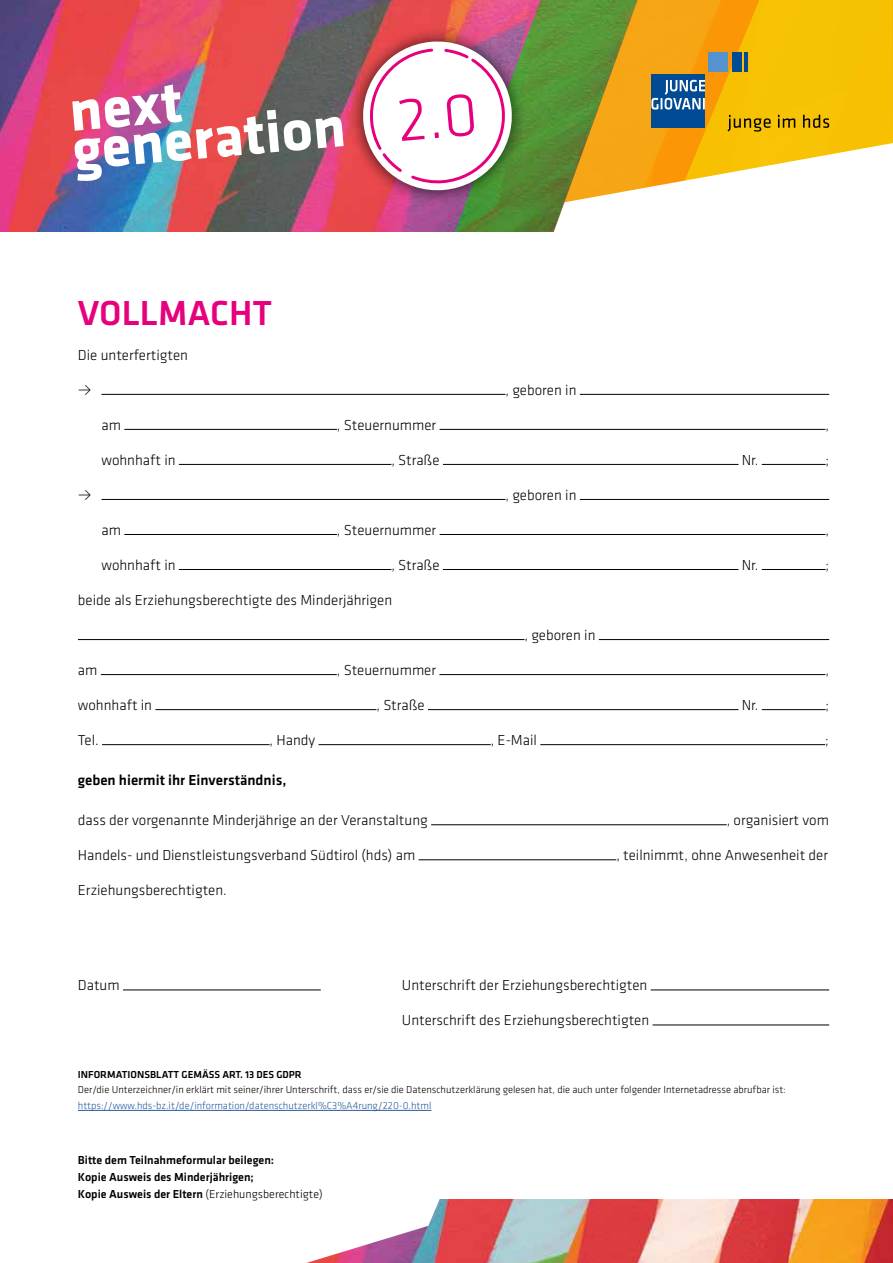
<style>
.page{position:relative;width:893px;height:1263px;background:#fff}
.page>*{position:absolute;margin:0;border:0;box-sizing:border-box;transform-origin:0 0}
.t1{font:500 36px "Klavika";color:#e6007d}
.t2{font:300 15px "Klavika";color:#000}
.t3{font:500 15px "Klavika";color:#000}
.t4{font:500 12px/17.1px "Klavika";color:#000}
.t5{font:300 10.5px "Klavika";color:#000}
.t6{font:300 10.5px "Klavika";color:#275b9b}
.t7{font:500 10.5px "Klavika";color:#000}
.s1{font-weight:300}
</style>
<div class="page">
<img style="left:446px;top:1199px;width:447px;height:64px">
<svg style="left:306px;top:1199px;width:140px;height:64px"></svg>
<hr style="left:78px;top:1110px;width:353px;height:1px;background:#275b9b">
<hr style="left:101px;top:394px;width:404px;height:1px;background:#000">
<hr style="left:580px;top:394px;width:249px;height:1px;background:#000">
<hr style="left:124px;top:429px;width:213px;height:1px;background:#000">
<hr style="left:440px;top:429px;width:385px;height:1px;background:#000">
<hr style="left:179px;top:464px;width:212px;height:1px;background:#000">
<hr style="left:443px;top:464px;width:295px;height:1px;background:#000">
<hr style="left:762px;top:464px;width:64px;height:1px;background:#000">
<hr style="left:101px;top:499px;width:404px;height:1px;background:#000">
<hr style="left:580px;top:499px;width:249px;height:1px;background:#000">
<hr style="left:124px;top:534px;width:213px;height:1px;background:#000">
<hr style="left:440px;top:534px;width:385px;height:1px;background:#000">
<hr style="left:179px;top:569px;width:212px;height:1px;background:#000">
<hr style="left:443px;top:569px;width:295px;height:1px;background:#000">
<hr style="left:762px;top:569px;width:64px;height:1px;background:#000">
<hr style="left:78px;top:639px;width:446px;height:1px;background:#000">
<hr style="left:599px;top:639px;width:230px;height:1px;background:#000">
<hr style="left:101px;top:674px;width:236px;height:1px;background:#000">
<hr style="left:439px;top:674px;width:386px;height:1px;background:#000">
<hr style="left:155px;top:709px;width:221px;height:1px;background:#000">
<hr style="left:428px;top:709px;width:310px;height:1px;background:#000">
<hr style="left:762px;top:709px;width:64px;height:1px;background:#000">
<hr style="left:102px;top:744px;width:168px;height:1px;background:#000">
<hr style="left:319px;top:744px;width:172px;height:1px;background:#000">
<hr style="left:540px;top:744px;width:285px;height:1px;background:#000">
<hr style="left:431px;top:824px;width:296px;height:1px;background:#000">
<hr style="left:419px;top:859px;width:197px;height:1px;background:#000">
<hr style="left:123px;top:989px;width:198px;height:1px;background:#000">
<hr style="left:651px;top:989px;width:178px;height:1px;background:#000">
<hr style="left:653px;top:1024px;width:176px;height:1px;background:#000">
<img style="left:0;top:0;width:455px;height:232px">
<svg style="left:638px;top:0;width:255px;height:189px;background:#e7b830"></svg>
<img style="left:455px;top:0;width:183px;height:232px">
<img style="left:72px;top:84px;width:272px;height:97px">
<div style="left:347px;top:26px;width:180px;height:180px;background:#000;opacity:.75"></div>
<svg style="left:360px;top:38px;width:155px;height:156px"></svg>
<h1 class="t1" style="left:78px;top:288px;width:196px">VOLLMACHT</h1>
<p class="t2" style="left:78px;top:346px;width:112px">Die unterfertigten</p>
<p class="t2" style="left:78px;top:381px;width:15px">•</p>
<p class="t2" style="left:505px;top:381px;width:73px">, geboren in</p>
<p class="t2" style="left:101px;top:416px;width:21px">am</p>
<p class="t2" style="left:337px;top:416px;width:101px">, Steuernummer</p>
<p class="t2" style="left:825px;top:416px;width:5px">,</p>
<p class="t2" style="left:101px;top:451px;width:76px">wohnhaft in</p>
<p class="t2" style="left:391px;top:451px;width:50px">, Straße</p>
<p class="t2" style="left:742px;top:451px;width:18px">Nr.</p>
<p class="t2" style="left:826px;top:451px;width:5px">;</p>
<p class="t2" style="left:78px;top:486px;width:15px">•</p>
<p class="t2" style="left:505px;top:486px;width:73px">, geboren in</p>
<p class="t2" style="left:101px;top:521px;width:21px">am</p>
<p class="t2" style="left:337px;top:521px;width:101px">, Steuernummer</p>
<p class="t2" style="left:825px;top:521px;width:5px">,</p>
<p class="t2" style="left:101px;top:556px;width:76px">wohnhaft in</p>
<p class="t2" style="left:391px;top:556px;width:50px">, Straße</p>
<p class="t2" style="left:742px;top:556px;width:18px">Nr.</p>
<p class="t2" style="left:826px;top:556px;width:5px">;</p>
<p class="t2" style="left:78px;top:591px;width:316px">beide als Erziehungsberechtigte des Minderjährigen</p>
<p class="t2" style="left:524px;top:626px;width:73px">, geboren in</p>
<p class="t2" style="left:78px;top:661px;width:21px">am</p>
<p class="t2" style="left:337px;top:661px;width:101px">, Steuernummer</p>
<p class="t2" style="left:825px;top:661px;width:5px">,</p>
<p class="t2" style="left:78px;top:696px;width:76px">wohnhaft in</p>
<p class="t2" style="left:376px;top:696px;width:50px">, Straße</p>
<p class="t2" style="left:742px;top:696px;width:18px">Nr.</p>
<p class="t2" style="left:826px;top:696px;width:5px">;</p>
<p class="t2" style="left:78px;top:731px;width:22px">Tel.</p>
<p class="t2" style="left:270px;top:731px;width:47px">, Handy</p>
<p class="t2" style="left:491px;top:731px;width:48px">, E-Mail</p>
<p class="t2" style="left:825px;top:731px;width:5px">;</p>
<p class="t3" style="left:78px;top:770px;width:210px">geben hiermit ihr Einverständnis,</p>
<p class="t2" style="left:78px;top:811px;width:351px">dass der vorgenannte Minderjährige an der Veranstaltung</p>
<p class="t2" style="left:727px;top:811px;width:104px">, organisiert vom</p>
<p class="t2" style="left:78px;top:846px;width:339px">Handels- und Dienstleistungsverband Südtirol (hds) am</p>
<p class="t2" style="left:616px;top:846px;width:213px">, teilnimmt, ohne Anwesenheit der</p>
<p class="t2" style="left:78px;top:881px;width:150px">Erziehungsberechtigten.</p>
<p class="t2" style="left:78px;top:976px;width:43px">Datum</p>
<p class="t2" style="left:402px;top:976px;width:247px">Unterschrift der Erziehungsberechtigten</p>
<p class="t2" style="left:402px;top:1011px;width:249px">Unterschrift des Erziehungsberechtigten</p>
<p class="t7" style="left:78px;top:1067px;width:225px">INFORMATIONSBLATT GEMÄSS ART. 13 DES GDPR</p>
<p class="t5" style="left:78px;top:1084px;width:709px">Der/die Unterzeichner/in erklärt mit seiner/ihrer Unterschrift, dass er/sie die Datenschutzerklärung gelesen hat, die auch unter folgender Internetadresse abrufbar ist:</p>
<p class="t6" style="left:78px;top:1099px;width:355px">https://www.hds-bz.it/de/information/datenschutzerkl%C3%A4rung/220-0.html</p>
<p class="t4" style="left:78px;top:1151px;width:246px">Bitte dem Teilnahmeformular beilegen:<br>Kopie Ausweis des Minderjährigen;<br>Kopie Ausweis der Eltern <span class="s1">(Erziehungsberechtigte)</span></p>
</div>
